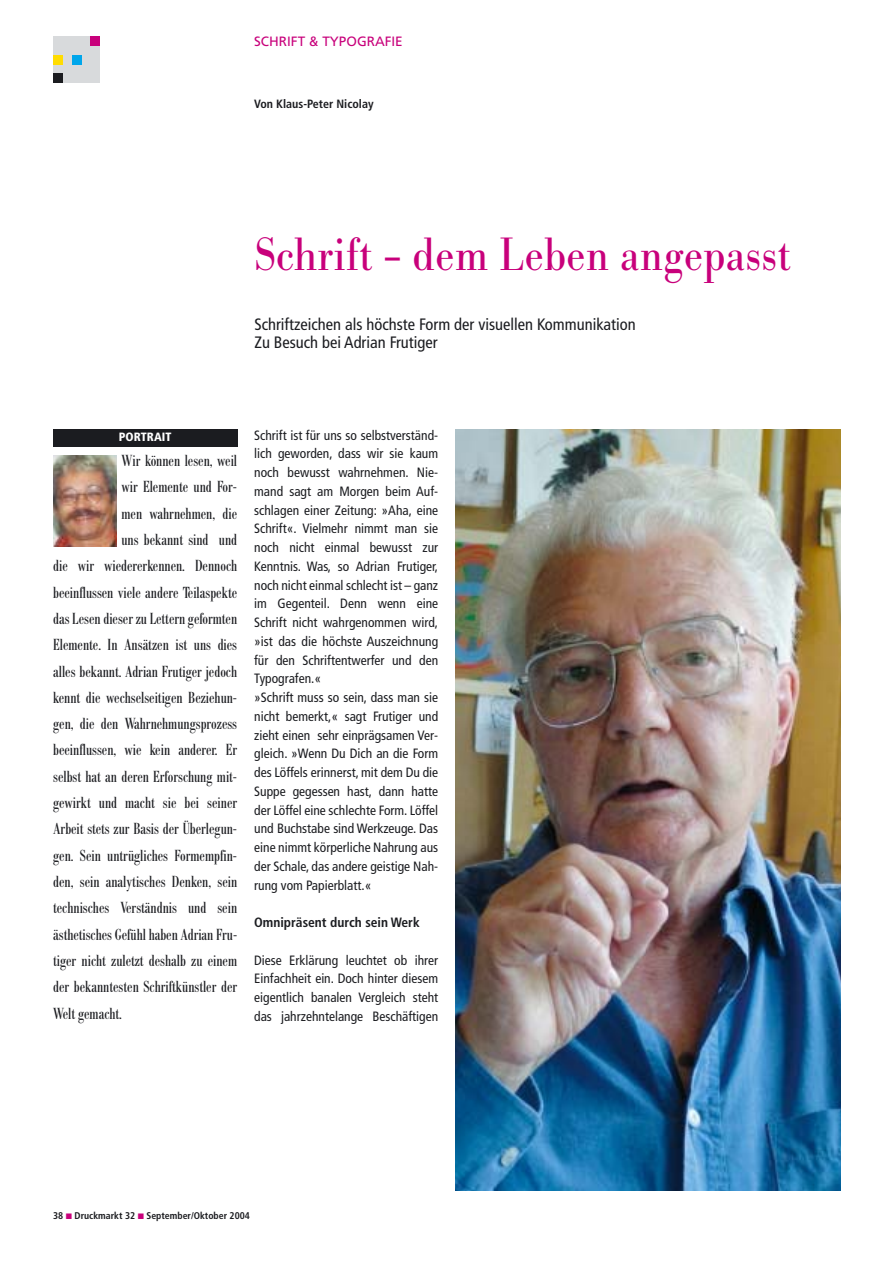
<style>
.page{position:relative;width:893px;height:1263px;background:#fff}
.page>*{position:absolute;margin:0;border:0;box-sizing:border-box;transform-origin:0 0}
.t1{font:48px "Bodoni Nr 1 SB";letter-spacing:-.005em;color:#c8007b;scale:.9 1}
.t2{font:16.5px "Bodoni Nr 1 SB Con";color:#1b1c20}
.t3{font:condensed 16.5px/18px "Frutiger";color:#1b1c20}
.t4{font:condensed 13.5px/18.8px "Frutiger";color:#1b1c20}
.t5{font:700 condensed 13.5px "Frutiger";color:#1b1c20}
.t6{font:13.5px "Frutiger";color:#c8007b}
.t7{font:700 condensed 12px "Frutiger";color:#1b1c20}
.t8{font:900 condensed 12px "Frutiger";color:#fff}
.t9{font:700 condensed 9.75px "Frutiger";color:#1b1c20}
</style>
<div class="page">
<div style="left:53px;top:429px;width:184px;height:17px;background:#1b1c20"></div>
<img style="left:53px;top:455px;width:64px;height:91px">
<div style="left:53px;top:36px;width:47px;height:47px;background:#d8dadc"></div>
<div style="left:91px;top:36px;width:9px;height:9px;background:#c8007b"></div>
<div style="left:72px;top:55px;width:9px;height:9px;background:#00a6eb"></div>
<div style="left:53px;top:74px;width:10px;height:9px;background:#1b1c20"></div>
<div style="left:53px;top:55px;width:10px;height:9px;background:#ffdc00"></div>
<img style="left:455px;top:429px;width:385px;height:762px">
<p class="t6" style="left:254px;top:36px;width:150px">SCHRIFT &amp; TYPOGRAFIE</p>
<p class="t7" style="left:254px;top:99px;width:121px">Von Klaus-Peter Nicolay</p>
<h1 class="t1" style="left:254px;top:235px;width:597px">Schrift – dem Leben angepasst</h1>
<p class="t3" style="left:254px;top:316px;width:383px">Schriftzeichen als höchste Form der visuellen Kommunikation<br>Zu Besuch bei Adrian Frutiger</p>
<p class="t8" style="left:119px;top:432px;width:54px">PORTRAIT</p>
<p class="t2" style="left:121px;top:454px;width:117px">Wir können lesen, weil</p>
<p class="t2" style="left:121px;top:480px;width:117px">wir Elemente und For-</p>
<p class="t2" style="left:121px;top:507px;width:117px">men wahrnehmen, die</p>
<p class="t2" style="left:121px;top:533px;width:117px">uns bekannt sind und</p>
<p class="t2" style="left:53px;top:559px;width:185px">die wir wiedererkennen. Dennoch</p>
<p class="t2" style="left:53px;top:586px;width:185px">beeinflussen viele andere Teilaspekte</p>
<p class="t2" style="left:53px;top:612px;width:185px">das Lesen dieser zu Lettern geformten</p>
<p class="t2" style="left:53px;top:638px;width:185px">Elemente. In Ansätzen ist uns dies</p>
<p class="t2" style="left:53px;top:665px;width:185px">alles bekannt. Adrian Frutiger jedoch</p>
<p class="t2" style="left:53px;top:691px;width:185px">kennt die wechselseitigen Beziehun-</p>
<p class="t2" style="left:53px;top:717px;width:185px">gen, die den Wahrnehmungsprozess</p>
<p class="t2" style="left:53px;top:744px;width:185px">beeinflussen, wie kein anderer. Er</p>
<p class="t2" style="left:53px;top:770px;width:185px">selbst hat an deren Erforschung mit-</p>
<p class="t2" style="left:53px;top:796px;width:185px">gewirkt und macht sie bei seiner</p>
<p class="t2" style="left:53px;top:823px;width:185px">Arbeit stets zur Basis der Überlegun-</p>
<p class="t2" style="left:53px;top:849px;width:185px">gen. Sein untrügliches Formempfin-</p>
<p class="t2" style="left:53px;top:875px;width:185px">den, sein analytisches Denken, sein</p>
<p class="t2" style="left:53px;top:902px;width:185px">technisches Verständnis und sein</p>
<p class="t2" style="left:53px;top:928px;width:185px">ästhetisches Gefühl haben Adrian Fru-</p>
<p class="t2" style="left:53px;top:954px;width:185px">tiger nicht zuletzt deshalb zu einem</p>
<p class="t2" style="left:53px;top:981px;width:185px">der bekanntesten Schriftkünstler der</p>
<p class="t2" style="left:53px;top:1007px;width:70px">Welt gemacht.</p>
<p class="t4" style="left:254px;top:427px;width:185px">Schrift ist für uns so selbstverständ&shy;lich geworden, dass wir sie kaum noch bewusst wahrnehmen. Nie&shy;mand sagt am Morgen beim Auf&shy;schlagen einer Zeitung: »Aha, eine<br>Schrift«. Vielmehr nimmt man sie noch nicht einmal bewusst zur<br>Kenntnis. Was, so Adrian Frutiger, noch nicht einmal schlecht ist – ganz im Gegenteil. Denn wenn eine<br>Schrift nicht wahrgenommen wird, »ist das die höchste Auszeichnung für den Schriftentwerfer und den<br>Typografen.«<br>»Schrift muss so sein, dass man sie nicht bemerkt,« sagt Frutiger und zieht einen sehr einprägsamen Ver&shy;gleich. »Wenn Du Dich an die Form des Löffels erinnerst, mit dem Du die<br>Suppe gegessen hast, dann hatte der Löffel eine schlechte Form. Löffel und Buchstabe sind Werkzeuge. Das eine nimmt körperliche Nahrung aus der Schale, das andere geistige Nah&shy;rung vom Papierblatt.«</p>
<p class="t5" style="left:254px;top:917px;width:167px">Omnipräsent durch sein Werk</p>
<p class="t4" style="left:254px;top:952px;width:185px;text-align:justify">Diese Erklärung leuchtet ob ihrer Einfachheit ein. Doch hinter diesem eigentlich banalen Vergleich steht das jahrzehntelange Beschäftigen</p>
<p class="t9" style="left:53px;top:1212px;width:198px">38 Druckmarkt 32 September/Oktober 2004</p>
</div>
